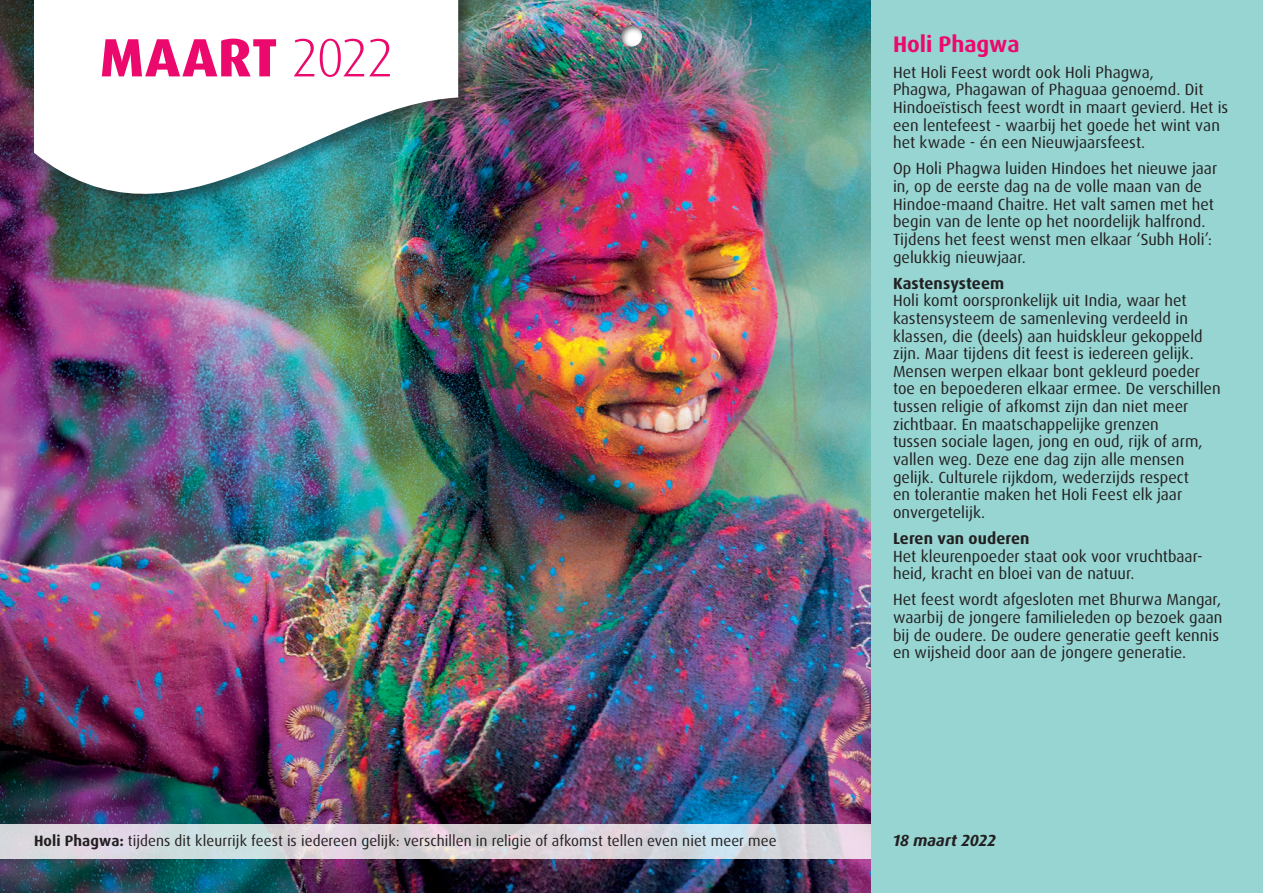
<style>
.page{position:relative;width:1263px;height:893px;background:#fff}
.page>*{position:absolute;margin:0;border:0;box-sizing:border-box;transform-origin:0 0}
.t1{font:800 54px "Dax Pro";letter-spacing:.02em;color:#ec096d}
.t2{font:700 22.5px "Dax Pro";color:#ec096d}
.t3{font:16.2px/17.5px "Dax Pro";color:#231f20}
.t4{font:700 16.2px "Dax Pro";letter-spacing:.005em;color:#231f20}
.t5{font:italic 700 16.2px "Dax Pro";color:#231f20}
.t6{font:15px "Dax Pro";letter-spacing:.005em;color:#231f20}
.s1{font-weight:300}
.s2{font-weight:700}
</style>
<div class="page">
<img style="left:0;top:0;width:872px;height:893px">
<svg style="left:0;top:825px;width:872px;height:34px"></svg>
<div style="left:872px;top:0;width:391px;height:893px;background:#96d5d2"></div>
<div style="left:31px;top:0;width:443px;height:210px;background:#231f20;opacity:.55"></div>
<img style="left:34px;top:0;width:424px;height:268px">
<div style="left:621px;top:24px;width:23px;height:24px;background:#231f20;opacity:.75"></div>
<h1 class="t1" style="left:100px;top:23px;width:294px">MAART <span class="s1">2022</span></h1>
<p class="t6" style="left:34px;top:831px;width:744px"><span class="s2">Holi Phagwa:</span> tijdens dit kleurrijk feest is iedereen gelijk: verschillen in religie of afkomst tellen even niet meer mee</p>
<h2 class="t2" style="left:893px;top:29px;width:128px">Holi Phagwa</h2>
<p class="t3" style="left:893px;top:63px;width:337px">Het Holi Feest wordt ook Holi Phagwa,<br>Phagwa, Phagawan of Phaguaa genoemd. Dit Hindoeïstisch feest wordt in maart gevierd. Het is een lentefeest - waarbij het goede het wint van het kwade - én een Nieuwjaarsfeest.</p>
<p class="t3" style="left:893px;top:160px;width:326px">Op Holi Phagwa luiden Hindoes het nieuwe jaar in, op de eerste dag na de volle maan van de Hindoe-maand Chaitre. Het valt samen met het begin van de lente op het noordelijk halfrond.<br>Tijdens het feest wenst men elkaar ‘Subh Holi’: gelukkig nieuwjaar.</p>
<p class="t4" style="left:893px;top:273px;width:113px">Kastensysteem</p>
<p class="t3" style="left:893px;top:292px;width:329px">Holi komt oorspronkelijk uit India, waar het kastensysteem de samenleving verdeeld in klassen, die (deels) aan huidskleur gekoppeld zijn. Maar tijdens dit feest is iedereen gelijk.<br>Mensen werpen elkaar bont gekleurd poeder toe en bepoederen elkaar ermee. De verschillen tussen religie of afkomst zijn dan niet meer zichtbaar. En maatschappelijke grenzen<br>tussen sociale lagen, jong en oud, rijk of arm, vallen weg. Deze ene dag zijn alle mensen gelijk. Culturele rijkdom, wederzijds respect<br>en tolerantie maken het Holi Feest elk jaar onvergetelijk.</p>
<p class="t4" style="left:893px;top:528px;width:138px">Leren van ouderen</p>
<p class="t3" style="left:893px;top:547px;width:311px">Het kleurenpoeder staat ook voor vruchtbaar&shy;heid, kracht en bloei van de natuur.</p>
<p class="t3" style="left:893px;top:591px;width:331px">Het feest wordt afgesloten met Bhurwa Mangar, waarbij de jongere familieleden op bezoek gaan bij de oudere. De oudere generatie geeft kennis en wijsheid door aan de jongere generatie.</p>
<p class="t5" style="left:893px;top:830px;width:104px">18 maart 2022</p>
</div>
